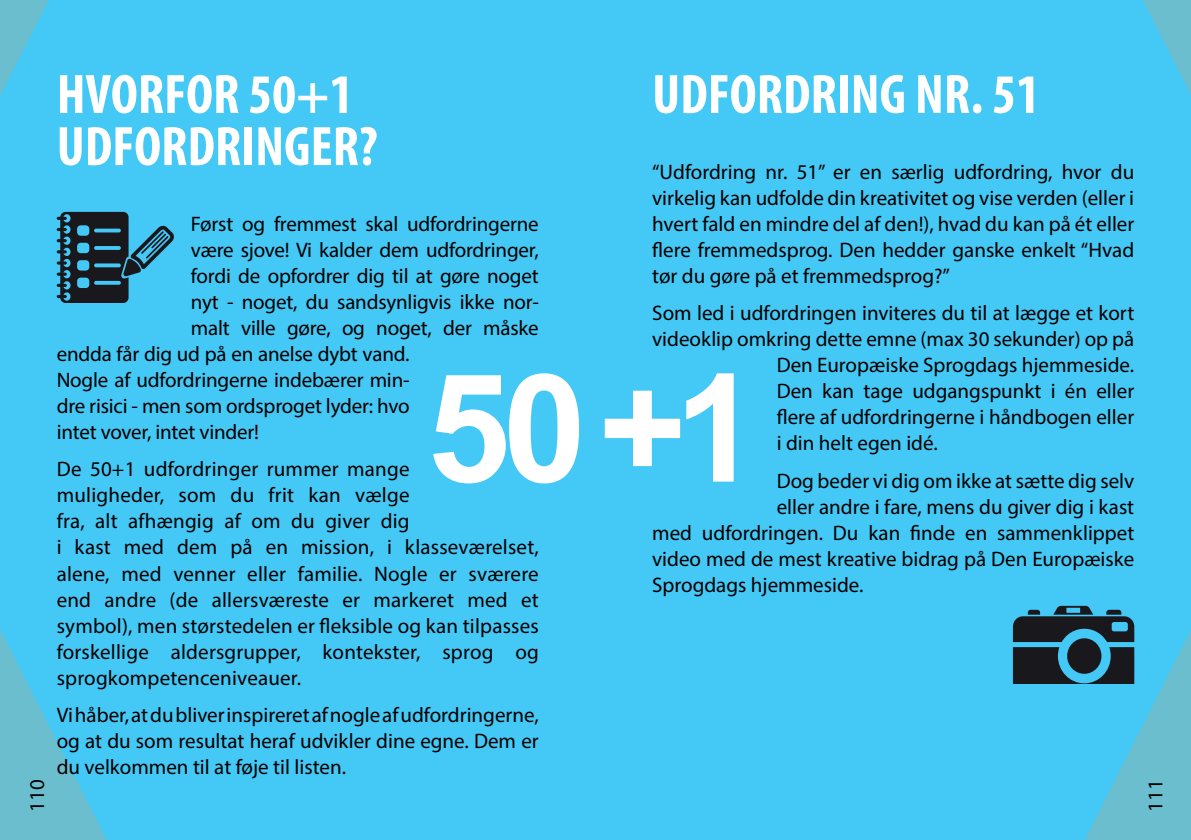
<style>
.page{position:relative;width:1191px;height:840px;background:#fff}
.page>*{position:absolute;margin:0;border:0;box-sizing:border-box;transform-origin:0 0}
.t1{font:700 150.4px "Arial";color:#fff}
.t2{font:700 condensed 56px/52px "Myriad Pro";color:#fff}
.t3{font:21px/26px "Myriad Pro";color:#000;text-align:justify}
</style>
<div class="page">
<div style="left:0;top:0;width:1191px;height:839px;background:#44c8f5"></div>
<svg style="left:0;top:630px;width:106px;height:209px;fill:#65bfd3"></svg>
<svg style="left:1054px;top:625px;width:137px;height:214px"></svg>
<svg style="left:1143px;top:0;width:48px;height:95px"></svg>
<svg style="left:0;top:0;width:49px;height:96px"></svg>
<svg style="left:57px;top:212px;width:117px;height:91px"></svg>
<svg style="left:1013px;top:605px;width:121px;height:78px"></svg>
<h2 class="t2" style="left:57px;top:67px;width:322px">HVORFOR 50+1<br>UDFORDRINGER?</h2>
<h2 class="t2" style="left:652px;top:67px;width:389px">UDFORDRING NR. 51</h2>
<p class="t3" style="left:652px;top:158px;width:483px">“Udfordring nr. 51” er en særlig udfordring, hvor du virkelig kan udfolde din kreativitet og vise verden (eller i hvert fald en mindre del af den!), hvad du kan på ét eller flere fremmedsprog. Den hedder ganske enkelt “Hvad tør du gøre på et fremmedsprog?”</p>
<p class="t3" style="left:652px;top:300px;width:483px">Som led i udfordringen inviteres du til at lægge et kort</p>
<p class="t3" style="left:652px;top:326px;width:483px">videoklip omkring dette emne (max 30 sekunder) op på</p>
<p class="t3" style="left:776px;top:352px;width:359px">Den Europæiske Sprogdags hjemmeside.</p>
<p class="t3" style="left:776px;top:378px;width:359px">Den kan tage udgangspunkt i én eller</p>
<p class="t3" style="left:776px;top:404px;width:359px">flere af udfordringerne i håndbogen eller</p>
<p class="t3" style="left:776px;top:430px;width:163px">i din helt egen idé.</p>
<p class="t3" style="left:776px;top:467px;width:359px">Dog beder vi dig om ikke at sætte dig selv</p>
<p class="t3" style="left:776px;top:493px;width:359px">eller andre i fare, mens du giver dig i kast</p>
<p class="t3" style="left:652px;top:519px;width:483px">med udfordringen. Du kan finde en sammenklippet</p>
<p class="t3" style="left:652px;top:545px;width:483px">video med de mest kreative bidrag på Den Europæiske</p>
<p class="t3" style="left:652px;top:571px;width:213px">Sprogdags hjemmeside.</p>
<p class="t3" style="left:191px;top:210px;width:349px">Først og fremmest skal udfordringerne</p>
<p class="t3" style="left:191px;top:236px;width:349px">være sjove! Vi kalder dem udfordringer,</p>
<p class="t3" style="left:191px;top:262px;width:349px">fordi de opfordrer dig til at gøre noget</p>
<p class="t3" style="left:191px;top:288px;width:349px">nyt - noget, du sandsynligvis ikke nor-</p>
<p class="t3" style="left:191px;top:314px;width:349px">malt ville gøre, og noget, der måske</p>
<p class="t3" style="left:57px;top:340px;width:354px">endda får dig ud på en anelse dybt vand.</p>
<p class="t3" style="left:57px;top:366px;width:354px">Nogle af udfordringerne indebærer min-</p>
<p class="t3" style="left:57px;top:392px;width:354px">dre risici - men som ordsproget lyder: hvo</p>
<p class="t3" style="left:57px;top:418px;width:204px">intet vover, intet vinder!</p>
<p class="t3" style="left:57px;top:456px;width:483px;text-align:left">De 50+1 udfordringer rummer mange<br>muligheder, som du frit kan vælge<br>fra, alt afhængig af om du giver dig<br>i kast med dem på en mission, i klasseværelset, alene, med venner eller familie. Nogle er sværere end andre (de allersværeste er markeret med et symbol), men størstedelen er fleksible og kan tilpasses forskellige aldersgrupper, kontekster, sprog og sprogkompetenceniveauer.</p>
<p class="t3" style="left:57px;top:701px;width:483px">Vi håber, at du bliver inspireret af nogle af udfordringerne, og at du som resultat heraf udvikler dine egne. Dem er du velkommen til at føje til listen.</p>
<h1 class="t1" style="left:426px;top:328px;width:333px">50+1</h1>
<p class="t3" style="left:24px;top:811px;width:34px;rotate:-90deg">110</p>
<p class="t3" style="left:1142px;top:811px;width:34px;rotate:-90deg">111</p>
</div>
